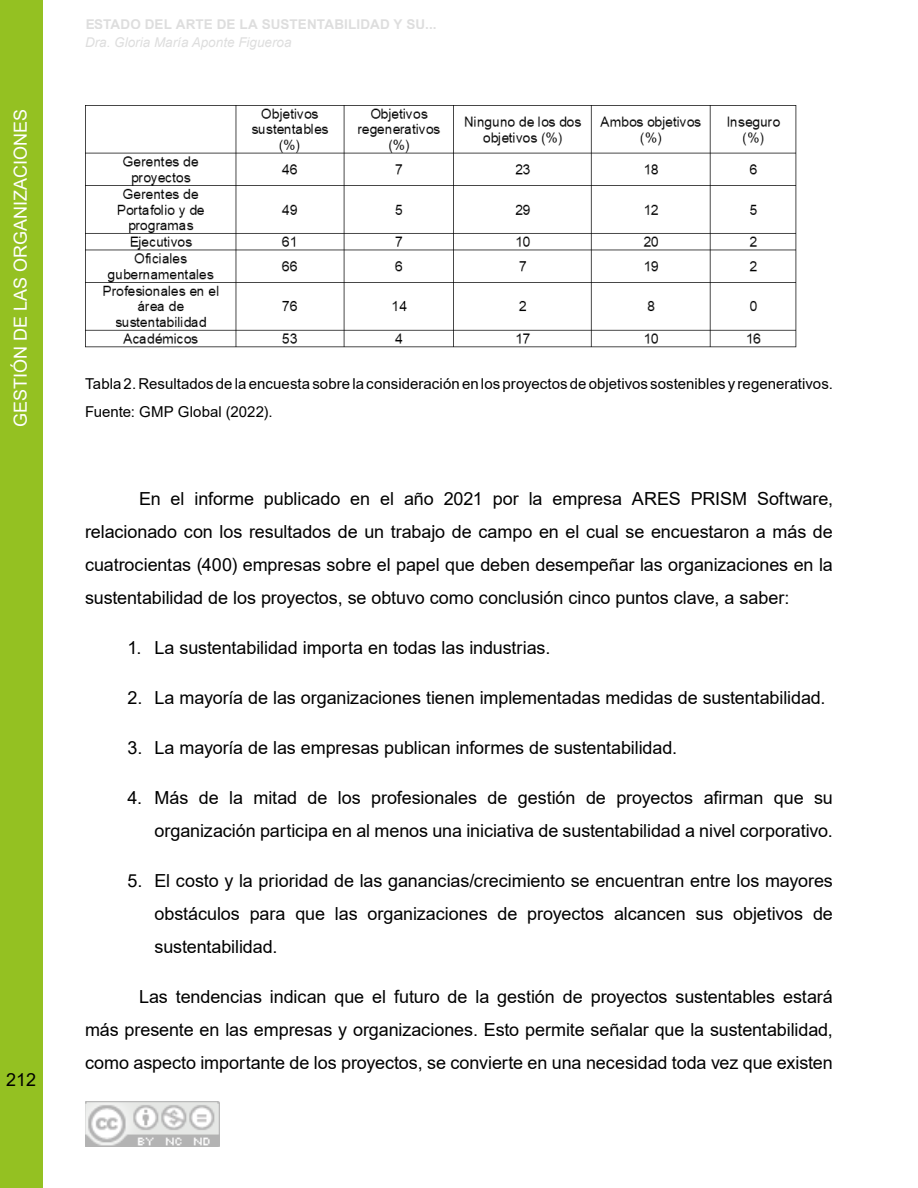
<style>
.page{position:relative;width:918px;height:1188px;background:#fff}
.page>*{position:absolute;margin:0;border:0;box-sizing:border-box;transform-origin:0 0}
.t1{font:18px/33px "Arial";letter-spacing:-.005em;color:#000;text-align:justify}
.t2{font:18px "Arial";color:#fff}
.t3{font:15px/28.2px "Arial";letter-spacing:.005em;color:#000}
.t4{font:700 13.5px "Arial";letter-spacing:.01em;color:#dadada}
.t5{font:italic 13.5px "Arial";color:#dadada}
</style>
<div class="page">
<div style="left:0;top:0;width:42px;height:1188px;background:#94c122"></div>
<img style="left:85px;top:1101px;width:134px;height:46px">
<img style="left:85px;top:105px;width:711px;height:243px">
<p class="t2" style="left:8px;top:427px;width:320px;rotate:-90deg">GESTIÓN DE LAS ORGANIZACIONES</p>
<p class="t1" style="left:6px;top:1063px;width:32px">212</p>
<p class="t4" style="left:85px;top:14px;width:353px">ESTADO DEL ARTE DE LA SUSTENTABILIDAD Y SU...</p>
<p class="t5" style="left:85px;top:34px;width:208px">Dra. Gloria María Aponte Figueroa</p>
<p class="t3" style="left:85px;top:370px;width:749px">Tabla 2. Resultados de la encuesta sobre la consideración en los proyectos de objetivos sostenibles y regenerativos.<br>Fuente: GMP Global (2022).</p>
<p class="t1" style="left:85px;top:482px;width:749px;text-indent:54px">En el informe publicado en el año 2021 por la empresa ARES PRISM Software, relacionado con los resultados de un trabajo de campo en el cual se encuestaron a más de cuatrocientas (400) empresas sobre el papel que deben desempeñar las organizaciones en la sustentabilidad de los proyectos, se obtuvo como conclusión cinco puntos clave, a saber:</p>
<p class="t1" style="left:128px;top:631px;width:424px">1. La sustentabilidad importa en todas las industrias.</p>
<p class="t1" style="left:128px;top:681px;width:700px">2. La mayoría de las organizaciones tienen implementadas medidas de sustentabilidad.</p>
<p class="t1" style="left:128px;top:731px;width:551px">3. La mayoría de las empresas publican informes de sustentabilidad.</p>
<p class="t1" style="left:128px;top:781px;width:707px;text-align:right">4. Más de la mitad de los profesionales de gestión de proyectos afirman que su organización participa en al menos una iniciativa de sustentabilidad a nivel corporativo.</p>
<p class="t1" style="left:155px;top:864px;width:680px;text-indent:-27px">5. El costo y la prioridad de las ganancias/crecimiento se encuentran entre los mayores obstáculos para que las organizaciones de proyectos alcancen sus objetivos de sustentabilidad.</p>
<p class="t1" style="left:85px;top:980px;width:749px;text-indent:54px">Las tendencias indican que el futuro de la gestión de proyectos sustentables estará más presente en las empresas y organizaciones. Esto permite señalar que la sustentabilidad, como aspecto importante de los proyectos, se convierte en una necesidad toda vez que existen</p>
</div>
